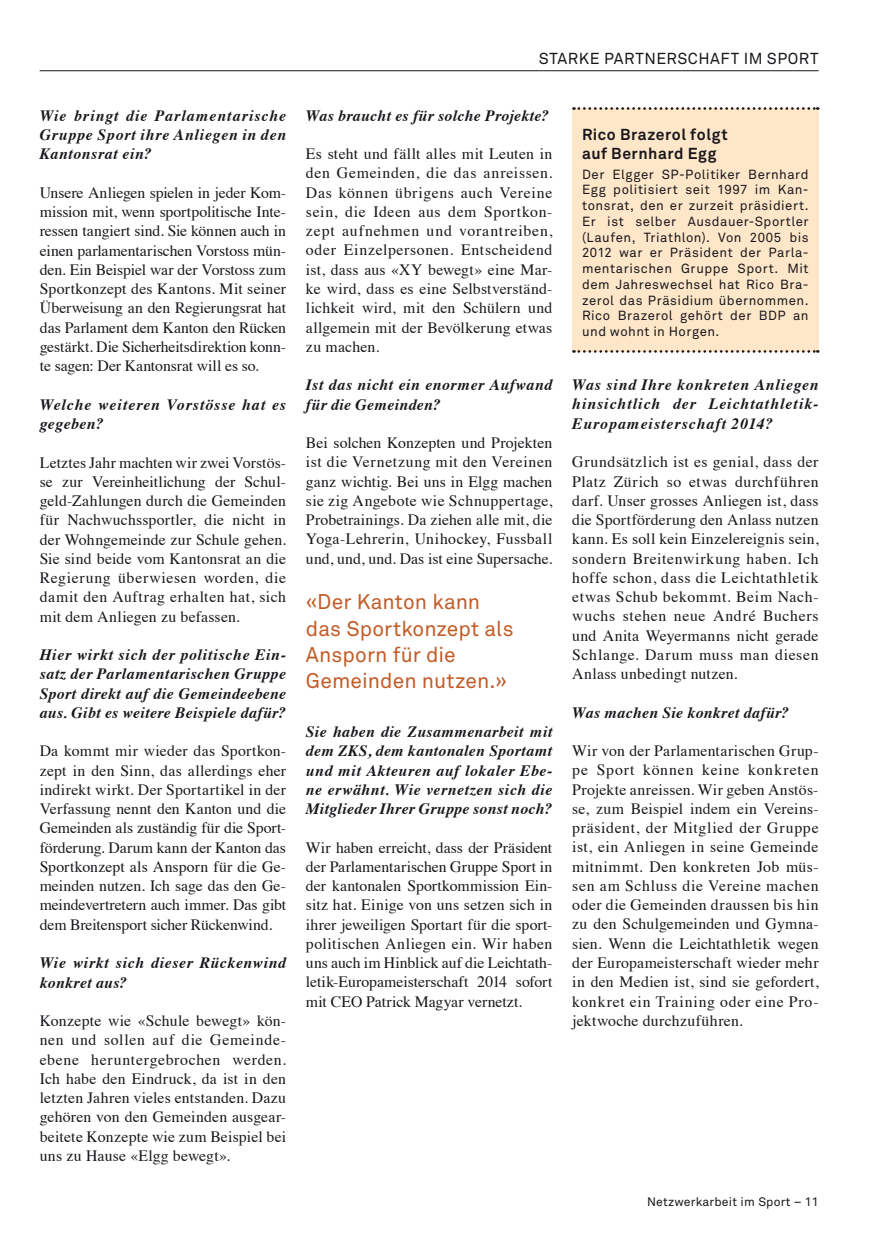
<style>
.page{position:relative;width:893px;height:1241px;background:#fff}
.page>*{position:absolute;margin:0;border:0;box-sizing:border-box;transform-origin:0 0}
.t1{font:21px/26.2px "Akkurat Office";letter-spacing:.005em;color:#c15c27}
.t2{font:15.75px/19.2px "Times";letter-spacing:.01em;color:#1a171c;text-align:justify}
.t3{font:italic 700 15.75px/19.2px "Times";letter-spacing:.035em;color:#1a171c;text-align:justify}
.t4{font:italic 700 15.75px/19.2px "Times";letter-spacing:.06em;color:#1a171c}
.t5{font:700 15.75px/18.9px "Akkurat Office";letter-spacing:.035em;color:#1a171c}
.t6{font:15.75px "Akkurat Office";letter-spacing:.035em;color:#1a171c}
.t7{font:13.12px/15.8px "Akkurat Office";letter-spacing:.04em;color:#1a171c;text-align:justify}
.t8{font:12.25px "Akkurat Office";letter-spacing:.015em;color:#1a171c}
</style>
<div class="page">
<hr style="left:40px;top:70px;width:779px;height:1px;background:#1a171c">
<div style="left:572px;top:108px;width:247px;height:244px;background:#fee7c9"></div>
<svg style="left:573px;top:107px;width:245px;height:3px"></svg>
<svg style="left:573px;top:350px;width:245px;height:3px"></svg>
<p class="t6" style="left:539px;top:53px;width:281px">STARKE PARTNERSCHAFT IM SPORT</p>
<p class="t3" style="left:40px;top:107px;width:248px">Wie bringt die Parlamentarische Gruppe Sport ihre Anliegen in den Kantonsrat ein?</p>
<p class="t2" style="left:40px;top:184px;width:248px">Unsere Anliegen spielen in jeder Kom&shy;mission mit, wenn sportpolitische Inte&shy;ressen tangiert sind. Sie können auch in einen parlamentarischen Vorstoss mün&shy;den. Ein Beispiel war der Vorstoss zum Sportkonzept des Kantons. Mit seiner Überweisung an den Regierungsrat hat das Parlament dem Kanton den Rücken gestärkt. Die Sicherheitsdirektion konn&shy;te sagen: Der Kantonsrat will es so.</p>
<p class="t4" style="left:40px;top:396px;width:248px">Welche weiteren Vorstösse hat es gegeben?</p>
<p class="t2" style="left:40px;top:454px;width:248px">Letztes Jahr machten wir zwei Vorstös&shy;se zur Vereinheitlichung der Schul&shy;geld-Zahlungen durch die Gemeinden für Nachwuchssportler, die nicht in der Wohngemeinde zur Schule gehen.<br>Sie sind beide vom Kantonsrat an die Regierung überwiesen worden, die damit den Auftrag erhalten hat, sich mit dem Anliegen zu befassen.</p>
<p class="t3" style="left:40px;top:646px;width:248px">Hier wirkt sich der politische Ein&shy;satz der Parlamentarischen Gruppe Sport direkt auf die Gemeindeebene aus. Gibt es weitere Beispiele dafür?</p>
<p class="t2" style="left:40px;top:742px;width:248px">Da kommt mir wieder das Sportkon&shy;zept in den Sinn, das allerdings eher indirekt wirkt. Der Sportartikel in der Verfassung nennt den Kanton und die Gemeinden als zuständig für die Sport&shy;förderung. Darum kann der Kanton das Sportkonzept als Ansporn für die Ge&shy;meinden nutzen. Ich sage das den Ge&shy;meindevertretern auch immer. Das gibt dem Breitensport sicher Rückenwind.</p>
<p class="t3" style="left:40px;top:954px;width:248px">Wie wirkt sich dieser Rückenwind konkret aus?</p>
<p class="t2" style="left:40px;top:1012px;width:248px">Konzepte wie «Schule bewegt» kön&shy;nen und sollen auf die Gemeinde&shy;ebene heruntergebrochen werden.<br>Ich habe den Eindruck, da ist in den letzten Jahren vieles entstanden. Dazu gehören von den Gemeinden ausgear&shy;beitete Konzepte wie zum Beispiel bei uns zu Hause «Elgg bewegt».</p>
<p class="t3" style="left:306px;top:107px;width:245px">Was braucht es für solche Projekte?</p>
<p class="t2" style="left:306px;top:145px;width:248px">Es steht und fällt alles mit Leuten in den Gemeinden, die das anreissen.<br>Das können übrigens auch Vereine sein, die Ideen aus dem Sportkon&shy;zept aufnehmen und vorantreiben, oder Einzelpersonen. Entscheidend ist, dass aus «XY bewegt» eine Mar&shy;ke wird, dass es eine Selbstverständ&shy;lichkeit wird, mit den Schülern und allgemein mit der Bevölkerung etwas zu machen.</p>
<p class="t3" style="left:306px;top:376px;width:248px">Ist das nicht ein enormer Aufwand für die Gemeinden?</p>
<p class="t2" style="left:306px;top:434px;width:248px">Bei solchen Konzepten und Projekten ist die Vernetzung mit den Vereinen ganz wichtig. Bei uns in Elgg machen sie zig Angebote wie Schnuppertage, Probetrainings. Da ziehen alle mit, die Yoga-Lehrerin, Unihockey, Fussball und, und, und. Das ist eine Supersache.</p>
<h1 class="t1" style="left:306px;top:590px;width:209px">«Der Kanton kann das Sportkonzept als<br>Ansporn für die<br>Gemeinden nutzen.»</h1>
<p class="t3" style="left:306px;top:723px;width:248px">Sie haben die Zusammenarbeit mit dem ZKS, dem kantonalen Sportamt und mit Akteuren auf lokaler Ebe&shy;ne erwähnt. Wie vernetzen sich die Mitglieder Ihrer Gruppe sonst noch?</p>
<p class="t2" style="left:306px;top:838px;width:248px">Wir haben erreicht, dass der Präsident der Parlamentarischen Gruppe Sport in der kantonalen Sportkommission Ein&shy;sitz hat. Einige von uns setzen sich in ihrer jeweiligen Sportart für die sport&shy;politischen Anliegen ein. Wir haben uns auch im Hinblick auf die Leichtath&shy;letik-Europameisterschaft 2014 sofort mit CEO Patrick Magyar vernetzt.</p>
<p class="t5" style="left:582px;top:126px;width:147px">Rico Brazerol folgt auf Bernhard Egg</p>
<p class="t7" style="left:582px;top:167px;width:228px">Der Elgger SP-Politiker Bernhard Egg politisiert seit 1997 im Kan&shy;tonsrat, den er zurzeit präsidiert.<br>Er ist selber Ausdauer-Sportler (Laufen, Triathlon). Von 2005 bis 2012 war er Präsident der Parla&shy;mentarischen Gruppe Sport. Mit dem Jahreswechsel hat Rico Bra&shy;zerol das Präsidium übernommen.<br>Rico Brazerol gehört der BDP an und wohnt in Horgen.</p>
<p class="t3" style="left:572px;top:376px;width:248px">Was sind Ihre konkreten Anliegen hinsichtlich der Leichtathletik-Europameisterschaft 2014?</p>
<p class="t2" style="left:572px;top:453px;width:248px">Grundsätzlich ist es genial, dass der Platz Zürich so etwas durchführen darf. Unser grosses Anliegen ist, dass die Sportförderung den Anlass nutzen kann. Es soll kein Einzelereignis sein, sondern Breitenwirkung haben. Ich hoffe schon, dass die Leichtathletik etwas Schub bekommt. Beim Nach&shy;wuchs stehen neue André Buchers und Anita Weyermanns nicht gerade Schlange. Darum muss man diesen Anlass unbedingt nutzen.</p>
<p class="t3" style="left:572px;top:704px;width:218px">Was machen Sie konkret dafür?</p>
<p class="t2" style="left:572px;top:742px;width:248px">Wir von der Parlamentarischen Grup&shy;pe Sport können keine konkreten Projekte anreissen. Wir geben Anstös&shy;se, zum Beispiel indem ein Vereins&shy;präsident, der Mitglied der Gruppe ist, ein Anliegen in seine Gemeinde mitnimmt. Den konkreten Job müs&shy;sen am Schluss die Vereine machen oder die Gemeinden draussen bis hin zu den Schulgemeinden und Gymna&shy;sien. Wenn die Leichtathletik wegen der Europameisterschaft wieder mehr in den Medien ist, sind sie gefordert, konkret ein Training oder eine Pro&shy;jektwoche durchzuführen.</p>
<p class="t8" style="left:647px;top:1196px;width:173px">Netzwerkarbeit im Sport – 11</p>
</div>
